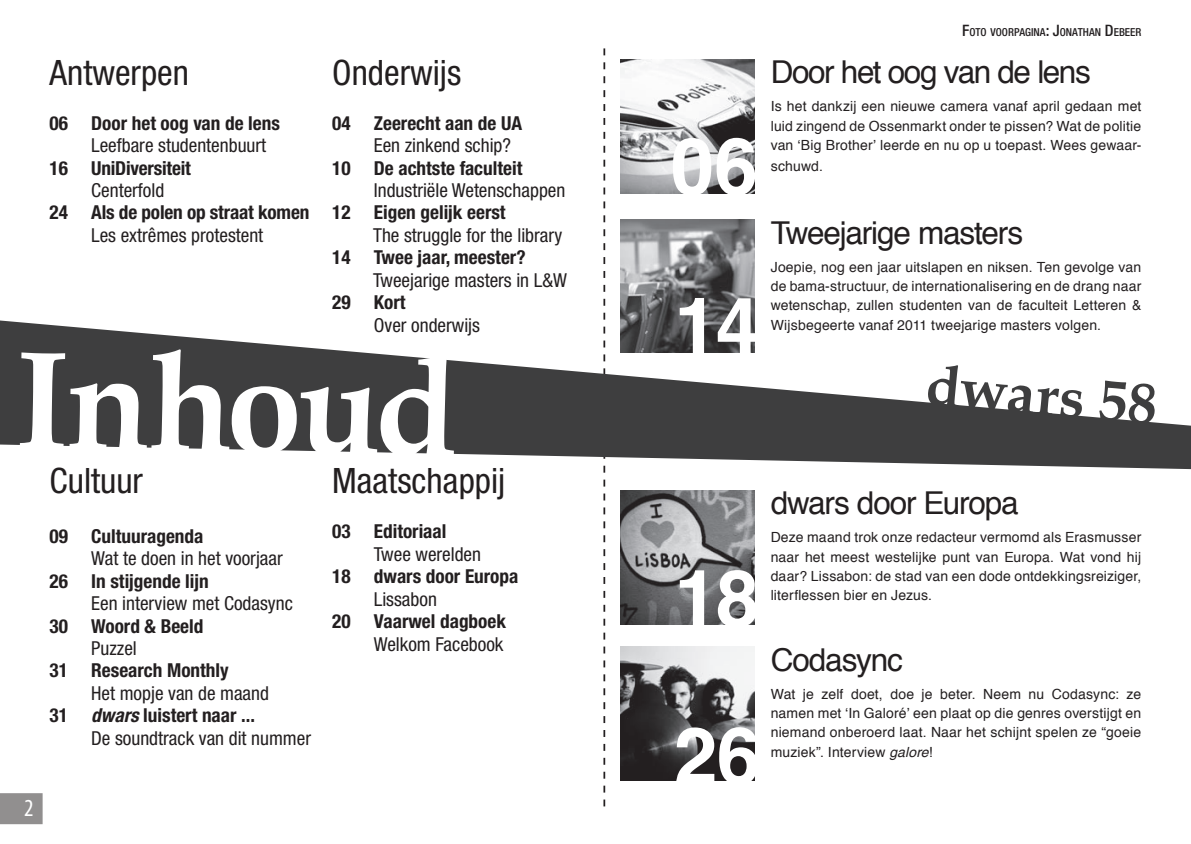
<style>
.page{position:relative;width:1191px;height:844px;background:#fff}
.page>*{position:absolute;margin:0;border:0;box-sizing:border-box;transform-origin:0 0}
.t1{font:700 140.53px "Book Antiqua";color:#fff}
.t2{font:700 78.75px/157.3px "Helvetica";letter-spacing:-.02em;color:#fff}
.t3{font:700 57.75px "Book Antiqua";color:#3e3e3f}
.t4{font:condensed 35px "Helvetica Neue LT Std";color:#231f20}
.t5{font:31.5px "Helvetica";letter-spacing:-.04em;color:#231f20}
.t6{font:condensed 24.5px "Myriad Pro";color:#fff}
.t7{font:condensed 19.25px "Helvetica Neue LT Std";color:#231f20}
.t8{font:700 condensed 19.25px "Helvetica Neue LT Std";color:#231f20}
.t9{font:14px/19.2px "Helvetica";letter-spacing:.01em;color:#231f20;text-align:justify}
.t10{font:500 condensed 11.03px "Helvetica Neue LT Std";color:#231f20}
.s1{font-style:italic}
.s2{font-size:15.75px}
</style>
<div class="page">
<svg style="left:0;top:793px;width:43px;height:31px"></svg>
<svg style="left:603px;top:48px;width:2px;height:758px"></svg>
<svg style="left:0;top:320px;width:1191px;height:149px;fill:#3e3e3f"></svg>
<img style="left:620px;top:60px;width:134px;height:133px">
<img style="left:620px;top:219px;width:134px;height:133px">
<img style="left:620px;top:490px;width:134px;height:134px">
<img style="left:620px;top:646px;width:134px;height:134px">
<h3 class="t4" style="left:50px;top:52px;width:141px">Antwerpen</h3>
<h3 class="t8" style="left:50px;top:111px;width:232px">06 Door het oog van de lens</h3>
<h3 class="t7" style="left:91px;top:134px;width:176px">Leefbare studentenbuurt</h3>
<h3 class="t8" style="left:50px;top:156px;width:143px">16 UniDiversiteit</h3>
<h3 class="t7" style="left:91px;top:179px;width:75px">Centerfold</h3>
<h3 class="t8" style="left:50px;top:201px;width:261px">24 Als de polen op straat komen</h3>
<h3 class="t7" style="left:91px;top:224px;width:173px">Les extrêmes protestent</h3>
<h3 class="t4" style="left:332px;top:52px;width:130px">Onderwijs</h3>
<h3 class="t8" style="left:332px;top:111px;width:191px">04 Zeerecht aan de UA</h3>
<h3 class="t7" style="left:374px;top:134px;width:139px">Een zinkend schip?</h3>
<h3 class="t8" style="left:332px;top:156px;width:192px">10 De achtste faculteit</h3>
<h3 class="t7" style="left:374px;top:179px;width:193px">Industriële Wetenschappen</h3>
<h3 class="t8" style="left:332px;top:201px;width:175px">12 Eigen gelijk eerst</h3>
<h3 class="t7" style="left:373px;top:224px;width:191px">The struggle for the library</h3>
<h3 class="t8" style="left:332px;top:246px;width:195px">14 Twee jaar, meester?</h3>
<h3 class="t7" style="left:373px;top:269px;width:195px">Tweejarige masters in L&amp;W</h3>
<h3 class="t8" style="left:332px;top:291px;width:75px">29 Kort</h3>
<h3 class="t7" style="left:374px;top:314px;width:108px">Over onderwijs</h3>
<h1 class="t1" style="left:17px;top:318px;width:443px;rotate:1deg">Inhoud</h1>
<h3 class="t4" style="left:50px;top:460px;width:95px">Cultuur</h3>
<h3 class="t8" style="left:50px;top:524px;width:155px">09 Cultuuragenda</h3>
<h3 class="t7" style="left:91px;top:547px;width:193px">Wat te doen in het voorjaar</h3>
<h3 class="t8" style="left:50px;top:569px;width:161px">26 In stijgende lijn</h3>
<h3 class="t7" style="left:91px;top:592px;width:203px">Een interview met Codasync</h3>
<h3 class="t8" style="left:50px;top:614px;width:155px">30 Woord &amp; Beeld</h3>
<h3 class="t7" style="left:91px;top:637px;width:47px">Puzzel</h3>
<h3 class="t8" style="left:50px;top:658px;width:181px">31 Research Monthly</h3>
<h3 class="t7" style="left:91px;top:681px;width:179px">Het mopje van de maand</h3>
<h3 class="t8" style="left:50px;top:703px;width:207px">31 <span class="s1">dwars</span> luistert naar ...</h3>
<h3 class="t7" style="left:91px;top:726px;width:221px">De soundtrack van dit nummer</h3>
<h3 class="t4" style="left:332px;top:460px;width:175px">Maatschappij</h3>
<h3 class="t8" style="left:332px;top:519px;width:116px">03 Editoriaal</h3>
<h3 class="t7" style="left:374px;top:542px;width:109px">Twee werelden</h3>
<h3 class="t8" style="left:332px;top:564px;width:188px">18 dwars door Europa</h3>
<h3 class="t7" style="left:374px;top:587px;width:65px">Lissabon</h3>
<h3 class="t8" style="left:332px;top:609px;width:175px">20 Vaarwel dagboek</h3>
<h3 class="t7" style="left:374px;top:632px;width:131px">Welkom Facebook</h3>
<h3 class="t6" style="left:24px;top:794px;width:11px">2</h3>
<h2 class="t2" style="left:670px;top:89px;width:89px">06</h2>
<h2 class="t2" style="left:674px;top:248px;width:87px">14</h2>
<p class="t10" style="left:962px;top:26px;width:181px"><span class="s2">F</span>OTO VOORPAGINA<span class="s2">: J</span>ONATHAN <span class="s2">D</span>EBEER</p>
<h3 class="t5" style="left:770px;top:48px;width:321px">Door het oog van de lens</h3>
<p class="t9" style="left:770px;top:97px;width:372px">Is het dankzij een nieuwe camera vanaf april gedaan met luid zingend de Ossenmarkt onder te pissen? Wat de politie van ‘Big Brother’ leerde en nu op u toepast. Wees gewaar-</p>
<p class="t9" style="left:770px;top:157px;width:54px">schuwd.</p>
<h3 class="t5" style="left:770px;top:208px;width:254px">Tweejarige masters</h3>
<p class="t9" style="left:770px;top:258px;width:372px">Joepie, nog een jaar uitslapen en niksen. Ten gevolge van de bama-structuur, de internationalisering en de drang naar wetenschap, zullen studenten van de faculteit Letteren &amp; Wijsbegeerte vanaf 2011 tweejarige masters volgen.</p>
<h3 class="t3" style="left:928px;top:351px;width:234px;rotate:5deg">dwars 58</h3>
<h2 class="t2" style="left:673px;top:520px;width:88px">18<br>26</h2>
<h3 class="t5" style="left:770px;top:478px;width:249px">dwars door Europa</h3>
<p class="t9" style="left:770px;top:528px;width:372px">Deze maand trok onze redacteur vermomd als Erasmusser naar het meest westelijke punt van Europa. Wat vond hij daar? Lissabon: de stad van een dode ontdekkingsreiziger, literflessen bier en Jezus.</p>
<h3 class="t5" style="left:770px;top:635px;width:134px">Codasync</h3>
<p class="t9" style="left:770px;top:684px;width:372px">Wat je zelf doet, doe je beter. Neem nu Codasync: ze namen met ‘In Galoré’ een plaat op die genres overstijgt en niemand onberoerd laat. Naar het schijnt spelen ze “goeie muziek”. Interview <span class="s1">galore</span>!</p>
</div>
